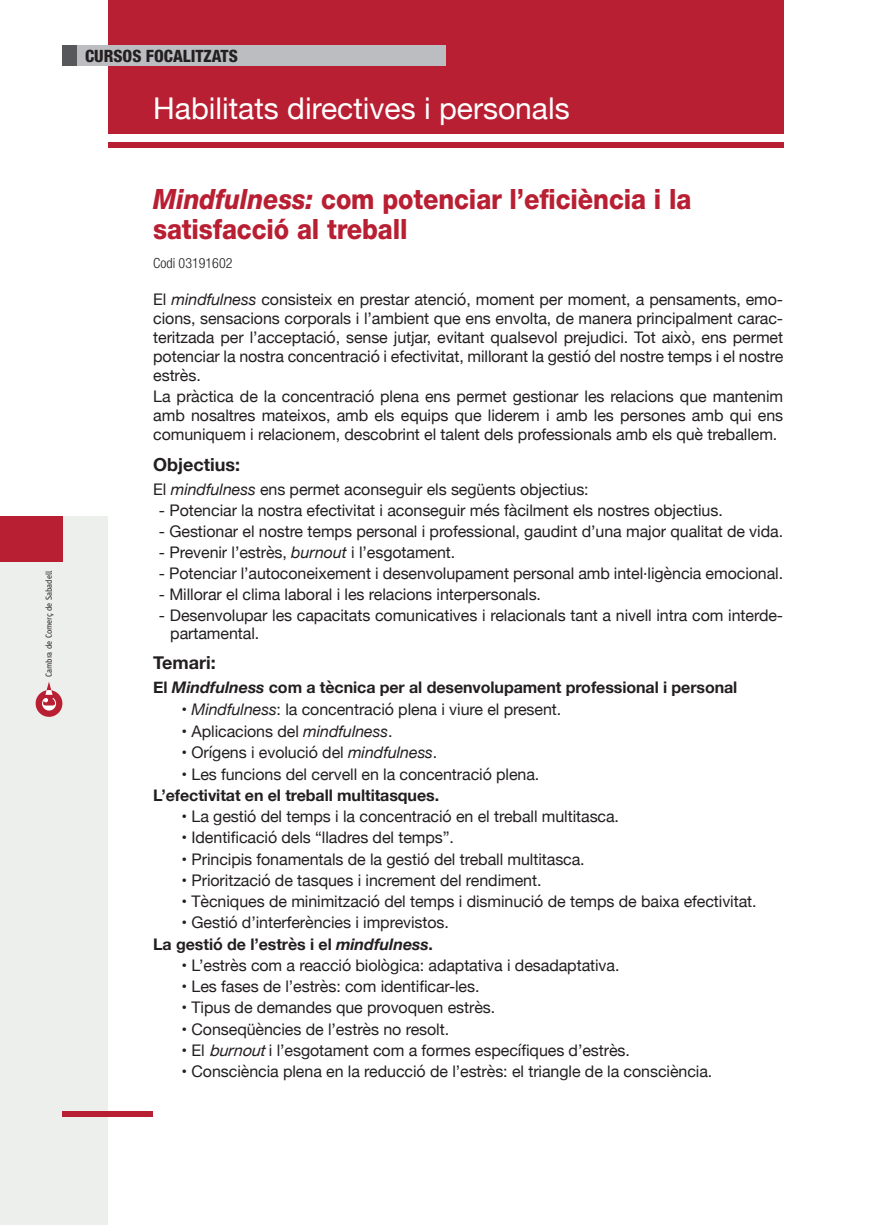
<style>
.page{position:relative;width:874px;height:1225px;background:#fff}
.page>*{position:absolute;margin:0;border:0;box-sizing:border-box;transform-origin:0 0}
.CABECERA__AREA{font:30px "Helvetica Neue";color:#fff}
.Títols{font:800 28px/30px "Helvetica Neue";letter-spacing:-.005em;color:#b91f32;scale:.9 1}
.CURS_APARTATS{font:700 18px "Helvetica Neue";color:#231f20}
.t1{font:800 condensed 17px "Helvetica Neue";color:#231f20}
.TEXT_GENERAL{font:16px/19px "Helvetica Neue";letter-spacing:-.005em;color:#231f20;text-align:justify}
.Text_normal_TABULAT{font:16px "Helvetica Neue";letter-spacing:-.005em;color:#231f20}
.Text_normal_TABULAT-2{font:700 16px "Helvetica Neue";letter-spacing:-.005em;color:#231f20}
.Text_nor_TABULAT_TÍT{font:700 16px "Helvetica Neue";letter-spacing:-.005em;color:#231f20}
.Codi{font:300 condensed 14px "Helvetica Neue";color:#231f20}
.t2{font:8.8px "Officina Sans";color:#231f20}
.s1{font-style:italic}
</style>
<div class="page">
<div style="left:108px;top:0;width:674px;height:133px;background:#b91f32"></div>
<div style="left:62px;top:45px;width:15px;height:21px;background:#57585a"></div>
<div style="left:77px;top:45px;width:368px;height:21px;background:#bcbdc0"></div>
<div style="left:0;top:516px;width:108px;height:709px;background:#edefec"></div>
<div style="left:108px;top:142px;width:674px;height:5px;background:#b91f32"></div>
<div style="left:62px;top:1111px;width:91px;height:6px;background:#b91f32"></div>
<svg style="left:36px;top:682px;width:26px;height:35px"></svg>
<div style="left:0;top:516px;width:62px;height:45px;background:#b91f32"></div>
<p class="t2" style="left:44px;top:677px;width:108px;rotate:-90deg">Cambra de Comerç de Sabadell</p>
<p class="t1" style="left:85px;top:46px;width:154px">CURSOS FOCALITZATS</p>
<p class="CABECERA__AREA" style="left:153px;top:87px;width:418px">Habilitats directives i personals</p>
<p class="Títols" style="left:153px;top:184px;width:599px"><span class="s1">Mindfulness:</span> com potenciar l’eficiència i la satisfacció al treball</p>
<p class="Codi" style="left:153px;top:255px;width:81px">Codi 03191602</p>
<p class="TEXT_GENERAL" style="left:153px;top:290px;width:631px">El <span class="s1">mindfulness</span> consisteix en prestar atenció, moment per moment, a pensaments, emo&shy;cions, sensacions corporals i l’ambient que ens envolta, de manera principalment carac&shy;teritzada per l’acceptació, sense jutjar, evitant qualsevol prejudici. Tot això, ens permet potenciar la nostra concentració i efectivitat, millorant la gestió del nostre temps i el nostre estrès.</p>
<p class="TEXT_GENERAL" style="left:153px;top:388px;width:631px">La pràctica de la concentració plena ens permet gestionar les relacions que mantenim amb nosaltres mateixos, amb els equips que liderem i amb les persones amb qui ens comuniquem i relacionem, descobrint el talent dels professionals amb els què treballem.</p>
<p class="CURS_APARTATS" style="left:153px;top:450px;width:88px">Objectius:</p>
<p class="TEXT_GENERAL" style="left:153px;top:481px;width:437px">El <span class="s1">mindfulness</span> ens permet aconseguir els següents objectius:</p>
<p class="TEXT_GENERAL" style="left:159px;top:502px;width:565px">- Potenciar la nostra efectivitat i aconseguir més fàcilment els nostres objectius.</p>
<p class="TEXT_GENERAL" style="left:159px;top:523px;width:625px">- Gestionar el nostre temps personal i professional, gaudint d’una major qualitat de vida.</p>
<p class="TEXT_GENERAL" style="left:159px;top:544px;width:298px">- Prevenir l’estrès, <span class="s1">burnout</span> i l’esgotament.</p>
<p class="TEXT_GENERAL" style="left:159px;top:564px;width:625px">- Potenciar l’autoconeixement i desenvolupament personal amb intel·ligència emocional.</p>
<p class="TEXT_GENERAL" style="left:159px;top:585px;width:383px">- Millorar el clima laboral i les relacions interpersonals.</p>
<p class="TEXT_GENERAL" style="left:170px;top:607px;width:614px;line-height:18px;text-indent:-11px">- Desenvolupar les capacitats comunicatives i relacionals tant a nivell intra com interde&shy;partamental.</p>
<p class="CURS_APARTATS" style="left:153px;top:648px;width:64px">Temari:</p>
<p class="Text_nor_TABULAT_TÍT" style="left:153px;top:674px;width:585px">El <span class="s1">Mindfulness</span> com a tècnica per al desenvolupament professional i personal</p>
<p class="Text_normal_TABULAT" style="left:181px;top:697px;width:381px">• <span class="s1">Mindfulness</span>: la concentració plena i viure el present.</p>
<p class="Text_normal_TABULAT" style="left:181px;top:719px;width:212px">• Aplicacions del <span class="s1">mindfulness</span>.</p>
<p class="Text_normal_TABULAT" style="left:181px;top:741px;width:257px">• Orígens i evolució del <span class="s1">mindfulness</span>.</p>
<p class="Text_normal_TABULAT" style="left:181px;top:762px;width:359px">• Les funcions del cervell en la concentració plena.</p>
<p class="Text_normal_TABULAT-2" style="left:153px;top:782px;width:287px">L’efectivitat en el treball multitasques.</p>
<p class="Text_normal_TABULAT" style="left:181px;top:805px;width:439px">• La gestió del temps i la concentració en el treball multitasca.</p>
<p class="Text_normal_TABULAT" style="left:181px;top:826px;width:274px">• Identificació dels “lladres del temps”.</p>
<p class="Text_normal_TABULAT" style="left:181px;top:847px;width:404px">• Principis fonamentals de la gestió del treball multitasca.</p>
<p class="Text_normal_TABULAT" style="left:181px;top:868px;width:361px">• Priorització de tasques i increment del rendiment.</p>
<p class="Text_normal_TABULAT" style="left:181px;top:890px;width:576px">• Tècniques de minimització del temps i disminució de temps de baixa efectivitat.</p>
<p class="Text_normal_TABULAT" style="left:181px;top:911px;width:269px">• Gestió d’interferències i imprevistos.</p>
<p class="Text_normal_TABULAT-2" style="left:153px;top:931px;width:281px">La gestió de l’estrès i el <span class="s1">mindfulness</span>.</p>
<p class="Text_normal_TABULAT" style="left:181px;top:953px;width:439px">• L’estrès com a reacció biològica: adaptativa i desadaptativa.</p>
<p class="Text_normal_TABULAT" style="left:181px;top:975px;width:299px">• Les fases de l’estrès: com identificar-les.</p>
<p class="Text_normal_TABULAT" style="left:181px;top:996px;width:315px">• Tipus de demandes que provoquen estrès.</p>
<p class="Text_normal_TABULAT" style="left:181px;top:1017px;width:269px">• Conseqüències de l’estrès no resolt.</p>
<p class="Text_normal_TABULAT" style="left:181px;top:1038px;width:449px">• El <span class="s1">burnout</span>i l’esgotament com a formes específiques d’estrès.</p>
<p class="Text_normal_TABULAT" style="left:181px;top:1059px;width:532px">• Consciència plena en la reducció de l’estrès: el triangle de la consciència.</p>
</div>
